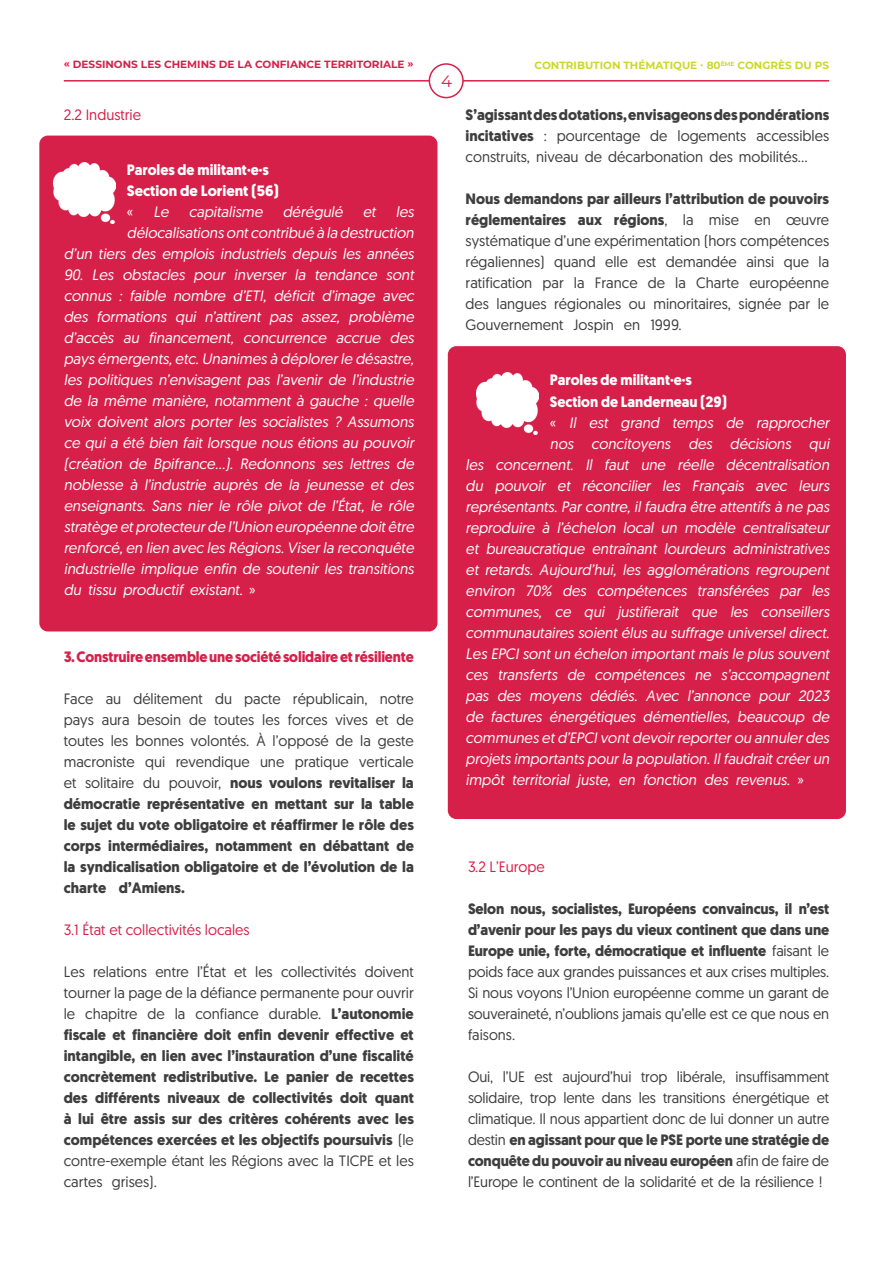
<style>
.page{position:relative;width:893px;height:1263px;background:#fff}
.page>*{position:absolute;margin:0;border:0;box-sizing:border-box;transform-origin:0 0}
.t1{font:16.5px "Montserrat";color:#d6204a}
.t2{font:italic 15px/21px "Geomanist";color:#fff;text-align:right}
.t3{font:15px/21px "Geomanist";color:#3e3e3f;text-align:justify}
.t4{font:700 15px/21px "Geomanist";color:#3e3e3f;text-align:justify}
.t5{font:700 15px/21px "Geomanist";color:#fff;scale:.96 1}
.t6{font:700 15px "Geomanist";letter-spacing:-.01em;color:#d6204a;scale:.96 1}
.t7{font:15px "Geomanist";color:#d6244c}
.t8{font:15px "Geomanist";color:#d6204a}
.t9{font:15px "Geomanist";color:#fff}
.t10{font:700 10.5px "Montserrat";color:#d6204a}
.t11{font:700 10.5px "Montserrat";color:#ccd829}
.s1{font-weight:700}
.s2{font-style:normal}
.s3{font-weight:400}
</style>
<div class="page">
<hr style="left:64px;top:80px;width:765px;height:2px;background:#d6204a">
<div style="left:429px;top:64px;width:34px;height:34px;background:#fff;border-radius:50%"></div>
<div style="left:429px;top:63px;width:35px;height:35px;border:2px solid #d6204a;border-radius:50%"></div>
<div style="left:39px;top:136px;width:398px;height:495px;background:#d6204a;border-radius:9px"></div>
<img style="left:53px;top:162px;width:62px;height:61px">
<div style="left:448px;top:346px;width:398px;height:473px;background:#d6204a;border-radius:9px"></div>
<img style="left:476px;top:373px;width:62px;height:61px">
<p class="t10" style="left:64px;top:57px;width:351px">« DESSINONS LES CHEMINS DE LA CONFIANCE TERRITORIALE »</p>
<p class="t11" style="left:534px;top:57px;width:296px">CONTRIBUTION THÉMATIQUE · 80<sup>ÈME</sup> CONGRÈS DU PS</p>
<p class="t1" style="left:441px;top:70px;width:12px">4</p>
<p class="t8" style="left:64px;top:105px;width:79px">2.2 Industrie</p>
<p class="t3" style="left:466px;top:104px;width:365px"><span class="s1">S’agissant des dotations, envisageons des pondérations incitatives</span> : pourcentage de logements accessibles construits, niveau de décarbonation des mobilités…</p>
<p class="t3" style="left:466px;top:188px;width:365px"><span class="s1">Nous demandons par ailleurs l’attribution de pouvoirs réglementaires aux régions</span>, la mise en œuvre systématique d’une expérimentation (hors compétences régaliennes) quand elle est demandée ainsi que la ratification par la France de la Charte européenne des langues régionales ou minoritaires, signée par le Gouvernement Jospin en 1999.</p>
<p class="t5" style="left:127px;top:159px;width:160px">Paroles de militant·e·s<br>Section de Lorient (56)</p>
<p class="t9" style="left:127px;top:202px;width:8px">«</p>
<p class="t2" style="left:153px;top:201px;width:17px">Le</p>
<p class="t2" style="left:189px;top:201px;width:75px">capitalisme</p>
<p class="t2" style="left:283px;top:201px;width:61px">dérégulé</p>
<p class="t2" style="left:363px;top:201px;width:14px">et</p>
<p class="t2" style="left:64px;top:201px;width:352px">les<br>délocalisations ont contribué à la destruction<br>d’un tiers des emplois industriels depuis les années</p>
<p class="t2" style="left:64px;top:264px;width:352px;text-align:justify">90. Les obstacles pour inverser la tendance sont connus : faible nombre d’ETI, déficit d’image avec des formations qui n’attirent pas assez, problème d’accès au financement, concurrence accrue des pays émergents, etc. Unanimes à déplorer le désastre, les politiques n’envisagent pas l’avenir de l’industrie de la même manière, notamment à gauche : quelle voix doivent alors porter les socialistes ? Assumons ce qui a été bien fait lorsque nous étions au pouvoir (création de Bpifrance…). Redonnons ses lettres de noblesse à l’industrie auprès de la jeunesse et des enseignants. Sans nier le rôle pivot de l’État, le rôle stratège et protecteur de l’Union européenne doit être renforcé, en lien avec les Régions. Viser la reconquête industrielle implique enfin de soutenir les transitions du tissu productif existant. <span class="s2">»</span></p>
<p class="t5" style="left:550px;top:370px;width:150px">Paroles de militant·e·s</p>
<p class="t5" style="left:550px;top:391px;width:186px">Section de Landerneau (29)</p>
<p class="t2" style="left:550px;top:411px;width:281px"><span class="s2">«</span> Il est grand temps de rapprocher</p>
<p class="t2" style="left:550px;top:432px;width:281px">nos concitoyens des décisions qui</p>
<p class="t2" style="left:466px;top:453px;width:365px">les concernent. Il faut une réelle décentralisation</p>
<p class="t2" style="left:466px;top:474px;width:365px">du pouvoir et réconcilier les Français avec leurs</p>
<p class="t2" style="left:466px;top:495px;width:365px">représentants. Par contre, il faudra être attentifs à ne pas</p>
<p class="t2" style="left:466px;top:516px;width:365px">reproduire à l’échelon local un modèle centralisateur</p>
<p class="t2" style="left:466px;top:537px;width:365px">et bureaucratique entraînant lourdeurs administratives</p>
<p class="t2" style="left:466px;top:558px;width:365px">et retards. Aujourd’hui, les agglomérations regroupent</p>
<p class="t2" style="left:466px;top:579px;width:365px">environ 70% des compétences transférées par les</p>
<p class="t2" style="left:466px;top:600px;width:365px">communes, ce qui justifierait que les conseillers</p>
<p class="t2" style="left:466px;top:621px;width:365px">communautaires soient élus au suffrage universel direct.</p>
<p class="t2" style="left:466px;top:642px;width:365px">Les EPCI sont un échelon important mais le plus souvent</p>
<p class="t2" style="left:466px;top:663px;width:365px">ces transferts de compétences ne s’accompagnent</p>
<p class="t2" style="left:466px;top:684px;width:365px">pas des moyens dédiés. Avec l’annonce pour 2023</p>
<p class="t2" style="left:466px;top:705px;width:365px">de factures énergétiques démentielles, beaucoup de</p>
<p class="t2" style="left:466px;top:726px;width:365px">communes et d’EPCI vont devoir reporter ou annuler des</p>
<p class="t2" style="left:466px;top:747px;width:365px">projets importants pour la population. Il faudrait créer un</p>
<p class="t2" style="left:466px;top:768px;width:340px">impôt territorial juste, en fonction des revenus. <span class="s2">»</span></p>
<p class="t6" style="left:64px;top:647px;width:366px">3. Construire ensemble une société solidaire et résiliente</p>
<p class="t4" style="left:64px;top:688px;width:352px"><span class="s3">Face au délitement du pacte républicain, notre pays aura besoin de toutes les forces vives et de toutes les bonnes volontés. À l’opposé de la geste macroniste qui revendique une pratique verticale et solitaire du pouvoir,</span> nous voulons revitaliser la démocratie représentative en mettant sur la table le sujet du vote obligatoire et réaffirmer le rôle des corps intermédiaires, notamment en débattant de la syndicalisation obligatoire et de l’évolution de la charte d’Amiens.</p>
<p class="t7" style="left:64px;top:920px;width:187px">3.1 État et collectivités locales</p>
<p class="t4" style="left:64px;top:961px;width:352px"><span class="s3">Les relations entre l’État et les collectivités doivent tourner la page de la défiance permanente pour ouvrir le chapitre de la confiance durable.</span> L’autonomie fiscale et financière doit enfin devenir effective et intangible, en lien avec l’instauration d’une fiscalité concrètement redistributive. Le panier de recettes des différents niveaux de collectivités doit quant à lui être assis sur des critères cohérents avec les compétences exercées et les objectifs poursuivis <span class="s3">(le contre-exemple étant les Régions avec la TICPE et les cartes grises).</span></p>
<p class="t8" style="left:468px;top:857px;width:78px">3.2 L’Europe</p>
<p class="t3" style="left:468px;top:898px;width:363px"><span class="s1">Selon nous, socialistes, Européens convaincus, il n’est d’avenir pour les pays du vieux continent que dans une Europe unie, forte, démocratique et influente</span> faisant le poids face aux grandes puissances et aux crises multiples.<br>Si nous voyons l’Union européenne comme un garant de souveraineté, n’oublions jamais qu’elle est ce que nous en faisons.</p>
<p class="t3" style="left:468px;top:1066px;width:363px">Oui, l’UE est aujourd’hui trop libérale, insuffisamment solidaire, trop lente dans les transitions énergétique et climatique. Il nous appartient donc de lui donner un autre destin <span class="s1">en agissant pour que le PSE porte une stratégie de conquête du pouvoir au niveau européen</span> afin de faire de l’Europe le continent de la solidarité et de la résilience !</p>
</div>
